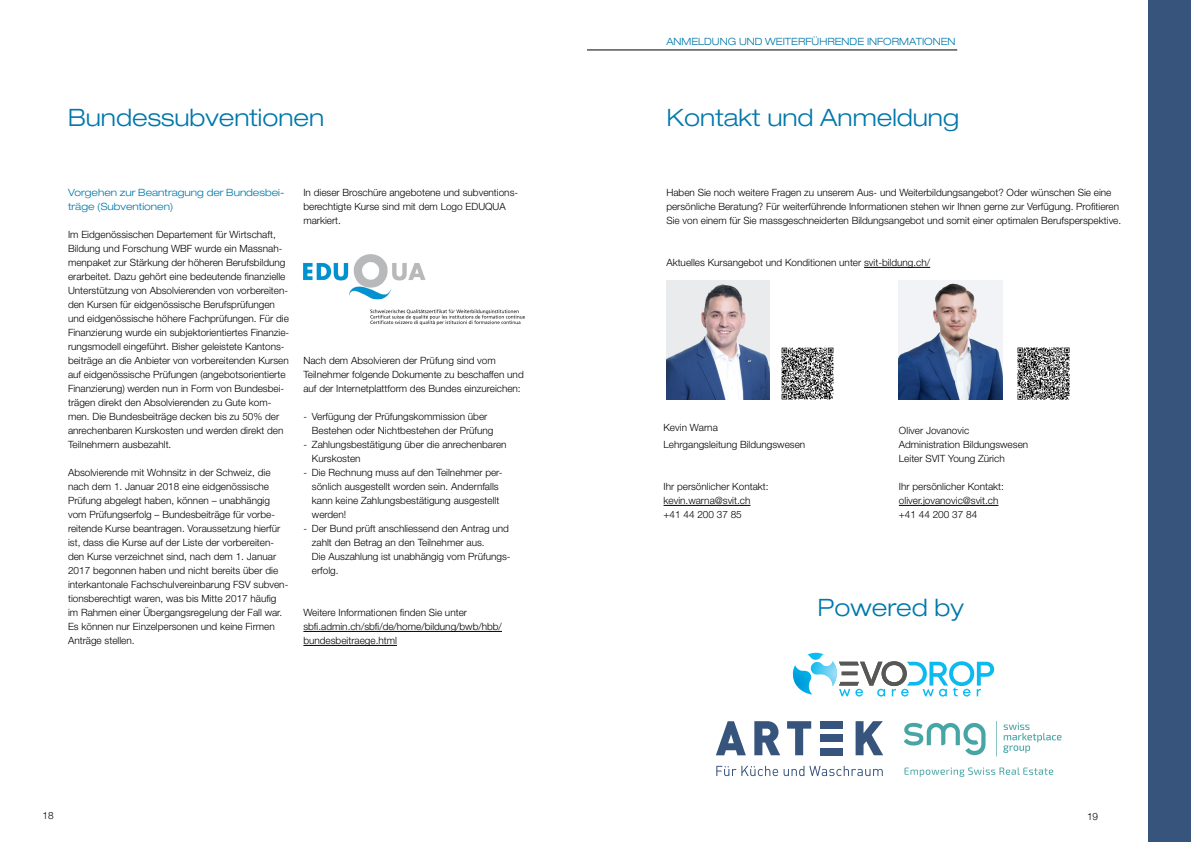
<style>
.page{position:relative;width:1191px;height:842px;background:#fff}
.page>*{position:absolute;margin:0;border:0;box-sizing:border-box;transform-origin:0 0}
.t1{font:300 expanded 24px "Helvetica Neue LT Std";color:#0078ab}
.t2{font:300 10px/14px "Helvetica Neue LT Std";color:#000}
.t3{font:300 expanded 10px/14px "Helvetica Neue LT Std";color:#0078ab}
</style>
<div class="page">
<hr style="left:303px;top:631px;width:199px;height:1px;background:#000">
<hr style="left:303px;top:645px;width:94px;height:1px;background:#000">
<img style="left:303px;top:254px;width:222px;height:71px">
<hr style="left:587px;top:50px;width:370px;height:1px;background:#000">
<img style="left:666px;top:280px;width:104px;height:119px">
<img style="left:899px;top:280px;width:103px;height:119px">
<hr style="left:663px;top:505px;width:87px;height:1px;background:#000">
<hr style="left:899px;top:505px;width:99px;height:1px;background:#000">
<hr style="left:864px;top:267px;width:66px;height:1px;background:#000">
<img style="left:781px;top:347px;width:53px;height:53px">
<img style="left:1017px;top:347px;width:53px;height:53px">
<svg style="left:716px;top:721px;width:30px;height:34px"></svg>
<svg style="left:754px;top:721px;width:26px;height:34px"></svg>
<svg style="left:787px;top:721px;width:24px;height:34px"></svg>
<svg style="left:855px;top:721px;width:28px;height:34px"></svg>
<div style="left:820px;top:721px;width:23px;height:8px;background:#37547c"></div>
<div style="left:820px;top:734px;width:23px;height:8px;background:#37547c"></div>
<div style="left:820px;top:748px;width:23px;height:7px;background:#37547c"></div>
<svg style="left:716px;top:766px;width:166px;height:10px"></svg>
<img style="left:903px;top:721px;width:159px;height:55px">
<svg style="left:792px;top:653px;width:202px;height:43px"></svg>
<div style="left:1148px;top:0;width:43px;height:842px;background:#37547c"></div>
<h1 class="t1" style="left:68px;top:103px;width:258px">Bundessubventionen</h1>
<p class="t3" style="left:68px;top:186px;width:218px">Vorgehen zur Beantragung der Bundesbei&shy;träge (Subventionen)</p>
<p class="t2" style="left:68px;top:228px;width:223px">Im Eidgenössischen Departement für Wirtschaft, Bildung und Forschung WBF wurde ein Massnah&shy;menpaket zur Stärkung der höheren Berufsbildung erarbeitet. Dazu gehört eine bedeutende finanzielle Unterstützung von Absolvierenden von vorbereiten&shy;den Kursen für eidgenössische Berufsprüfungen und eidgenössische höhere Fachprüfungen. Für die Finanzierung wurde ein subjektorientiertes Finanzie&shy;rungsmodell eingeführt. Bisher geleistete Kantons&shy;beiträge an die Anbieter von vorbereitenden Kursen auf eidgenössische Prüfungen (angebotsorientierte Finanzierung) werden nun in Form von Bundesbei&shy;trägen direkt den Absolvierenden zu Gute kom&shy;men. Die Bundesbeiträge decken bis zu 50% der anrechenbaren Kurskosten und werden direkt den Teilnehmern ausbezahlt.</p>
<p class="t2" style="left:68px;top:466px;width:222px">Absolvierende mit Wohnsitz in der Schweiz, die nach dem 1. Januar 2018 eine eidgenössische Prüfung abgelegt haben, können – unabhängig vom Prüfungserfolg – Bundesbeiträge für vorbe&shy;reitende Kurse beantragen. Voraussetzung hierfür ist, dass die Kurse auf der Liste der vorbereiten&shy;den Kurse verzeichnet sind, nach dem 1. Januar 2017 begonnen haben und nicht bereits über die interkantonale Fachschulvereinbarung FSV subven&shy;tionsberechtigt waren, was bis Mitte 2017 häufig im Rahmen einer Übergangsregelung der Fall war.<br>Es können nur Einzelpersonen und keine Firmen Anträge stellen.</p>
<p class="t2" style="left:303px;top:186px;width:216px">In dieser Broschüre angebotene und subventions&shy;berechtigte Kurse sind mit dem Logo EDUQUA markiert.</p>
<p class="t2" style="left:303px;top:354px;width:222px">Nach dem Absolvieren der Prüfung sind vom<br>Teilnehmer folgende Dokumente zu beschaffen und auf der Internetplattform des Bundes einzureichen:</p>
<p class="t2" style="left:312px;top:410px;width:183px;text-indent:-8px">- Verfügung der Prüfungskommission über<br>Bestehen oder Nichtbestehen der Prüfung</p>
<p class="t2" style="left:312px;top:438px;width:196px;text-indent:-8px">- Zahlungsbestätigung über die anrechenbaren<br>Kurskosten</p>
<p class="t2" style="left:312px;top:466px;width:192px;text-indent:-8px">- Die Rechnung muss auf den Teilnehmer per&shy;sönlich ausgestellt worden sein. Andernfalls kann keine Zahlungsbestätigung ausgestellt werden!</p>
<p class="t2" style="left:312px;top:522px;width:200px;text-indent:-8px">- Der Bund prüft anschliessend den Antrag und zahlt den Betrag an den Teilnehmer aus.<br>Die Auszahlung ist unabhängig vom Prüfungs&shy;erfolg.</p>
<p class="t2" style="left:303px;top:606px;width:200px">Weitere Informationen finden Sie unter sbfi.admin.ch/sbfi/de/home/bildung/bwb/hbb/ bundesbeitraege.html</p>
<p class="t2" style="left:43px;top:809px;width:13px">18</p>
<p class="t3" style="left:666px;top:35px;width:291px">ANMELDUNG UND WEITERFÜHRENDE INFORMATIONEN</p>
<h1 class="t1" style="left:666px;top:103px;width:294px">Kontakt und Anmeldung</h1>
<p class="t2" style="left:666px;top:186px;width:456px">Haben Sie noch weitere Fragen zu unserem Aus- und Weiterbildungsangebot? Oder wünschen Sie eine persönliche Beratung? Für weiterführende Informationen stehen wir Ihnen gerne zur Verfügung. Profitieren<br>Sie von einem für Sie massgeschneiderten Bildungsangebot und somit einer optimalen Berufsperspektive.</p>
<p class="t2" style="left:666px;top:256px;width:265px">Aktuelles Kursangebot und Konditionen unter svit-bildung.ch/</p>
<p class="t2" style="left:663px;top:419px;width:143px;line-height:17.1px">Kevin Warna<br>Lehrgangsleitung Bildungswesen</p>
<p class="t2" style="left:663px;top:480px;width:107px">Ihr persönlicher Kontakt: kevin.warna@svit.ch +41 44 200 37 85</p>
<p class="t2" style="left:899px;top:424px;width:131px">Oliver Jovanovic<br>Administration Bildungswesen<br>Leiter SVIT Young Zürich</p>
<p class="t2" style="left:899px;top:480px;width:107px">Ihr persönlicher Kontakt: oliver.jovanovic@svit.ch +41 44 200 37 84</p>
<h1 class="t1" style="left:817px;top:593px;width:148px">Powered by</h1>
<p class="t2" style="left:1087px;top:809px;width:13px">19</p>
</div>
